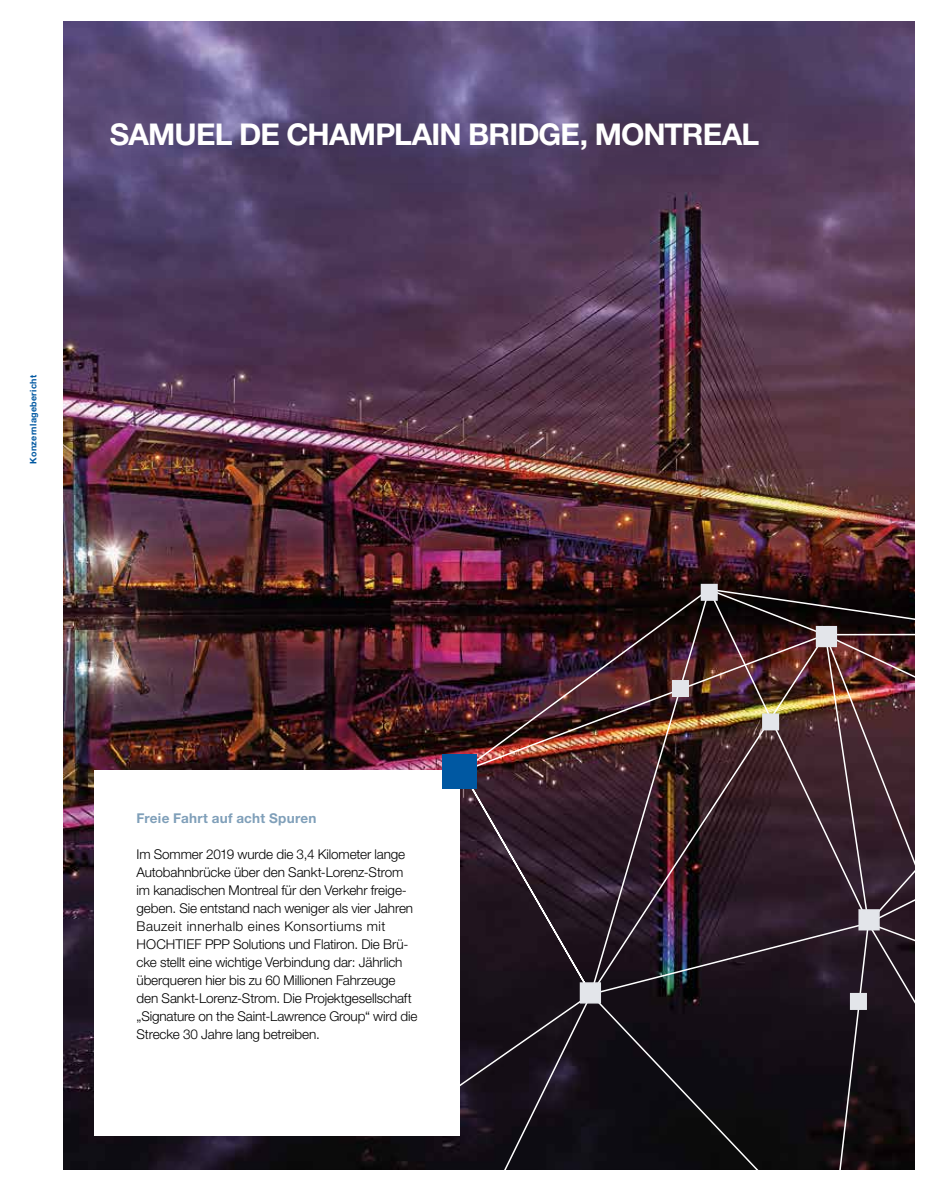
<style>
.page{position:relative;width:936px;height:1191px;background:#fff}
.page>*{position:absolute;margin:0;border:0;box-sizing:border-box;transform-origin:0 0}
.t1{font:700 30px "Helvetica Neue LT Pro";letter-spacing:-.03em;color:#fff}
.t2{font:300 13.5px/18px "Helvetica Neue LT Pro";letter-spacing:-.01em;color:#000}
.t3{font:700 13.5px "Helvetica Neue LT Pro";letter-spacing:.02em;color:#7f9fb9}
.t4{font:700 9px "Helvetica Neue LT Pro";letter-spacing:.03em;color:#0058a2}
</style>
<div class="page">
<img style="left:64px;top:21px;width:850px;height:1148px">
<div style="left:94px;top:770px;width:366px;height:366px;background:#fff"></div>
<div style="left:67px;top:76px;width:731px;height:116px;background:#000;opacity:.3"></div>
<svg style="left:711px;top:588px;width:204px;height:582px;background:#171112"></svg>
<img style="left:398px;top:633px;width:517px;height:496px">
<img style="left:406px;top:588px;width:305px;height:582px">
<div style="left:442px;top:754px;width:34px;height:34px;background:#0058a2"></div>
<div style="left:579px;top:982px;width:22px;height:21px;background:#e3e5ea;border:2px solid #e3e5ea"></div>
<div style="left:815px;top:626px;width:22px;height:21px;background:#e3e5ea"></div>
<div style="left:858px;top:909px;width:21px;height:21px;background:#e3e5ea;border:2px solid #e3e5ea"></div>
<div style="left:700px;top:584px;width:17px;height:17px;background:#e3e5ea;border:2px solid #e3e5ea"></div>
<div style="left:849px;top:993px;width:17px;height:17px;background:#e3e5ea;border:2px solid #e3e5ea"></div>
<div style="left:672px;top:680px;width:17px;height:17px;background:#e3e5ea"></div>
<div style="left:762px;top:713px;width:17px;height:17px;background:#e3e5ea;border:2px solid #e3e5ea"></div>
<h1 class="t1" style="left:110px;top:115px;width:651px">SAMUEL DE CHAMPLAIN BRIDGE, MONTREAL</h1>
<p class="t4" style="left:27px;top:463px;width:90px;rotate:-90deg">Konzernlagebericht</p>
<p class="t3" style="left:136px;top:809px;width:181px">Freie Fahrt auf acht Spuren</p>
<p class="t2" style="left:136px;top:844px;width:282px">Im Sommer 2019 wurde die 3,4 Kilometer lange Autobahnbrücke über den Sankt-Lorenz-Strom im kanadischen Montreal für den Verkehr freige&shy;geben. Sie entstand nach weniger als vier Jahren Bauzeit innerhalb eines Konsortiums mit HOCHTIEF PPP Solutions und Flatiron. Die Brü&shy;cke stellt eine wichtige Verbindung dar: Jährlich überqueren hier bis zu 60 Millionen Fahrzeuge den Sankt-Lorenz-Strom. Die Projektgesellschaft „Signature on the Saint-Lawrence Group“ wird die Strecke 30 Jahre lang betreiben.</p>
</div>
